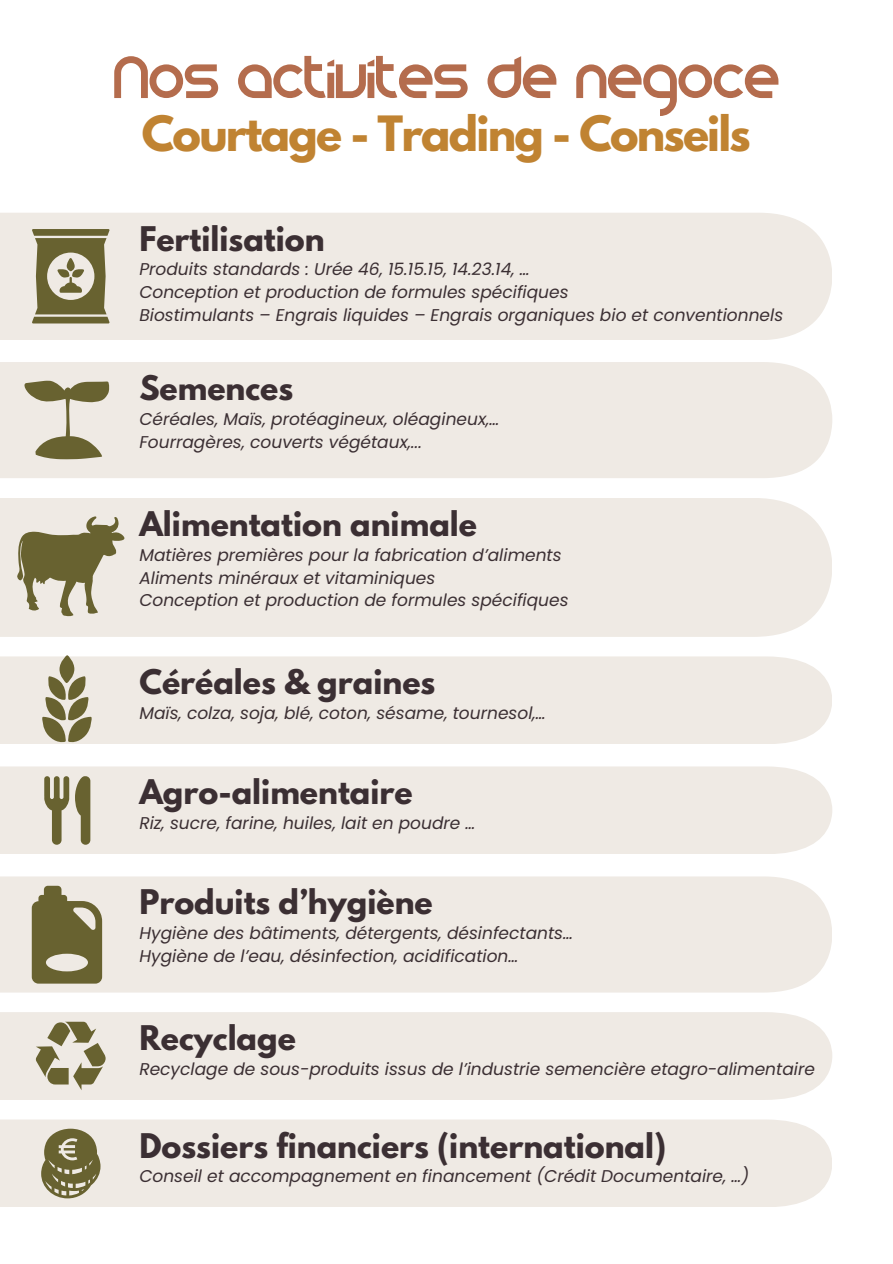
<style>
.page{position:relative;width:893px;height:1264px;background:#fff}
.page>*{position:absolute;margin:0;border:0;box-sizing:border-box;transform-origin:0 0}
.t1{font:87.75px "Maia";letter-spacing:-.04em;color:#b46c4d}
.t2{font:700 43.05px "League Spartan";letter-spacing:-.04em;color:#c08332}
.t3{font:700 30.15px "League Spartan";color:#3b2f33}
.t4{font:italic 16.95px "Poppins";color:#3b2f33}
</style>
<div class="page">
<div style="left:0;top:213px;width:832px;height:127px;background:#efeae4"></div>
<div style="left:0;top:362px;width:832px;height:116px;background:#efeae4"></div>
<div style="left:0;top:498px;width:832px;height:139px;background:#efeae4"></div>
<div style="left:0;top:656px;width:832px;height:88px;background:#efeae4"></div>
<div style="left:0;top:766px;width:832px;height:88px;background:#efeae4"></div>
<div style="left:0;top:876px;width:832px;height:116px;background:#efeae4"></div>
<div style="left:0;top:1012px;width:832px;height:87px;background:#efeae4"></div>
<div style="left:0;top:1119px;width:832px;height:88px;background:#efeae4"></div>
<svg style="left:32px;top:229px;width:77px;height:94px;background:#948e6b"></svg>
<svg style="left:24px;top:380px;width:85px;height:79px;background:#b9b49d"></svg>
<svg style="left:17px;top:516px;width:108px;height:100px;background:#aea98e"></svg>
<svg style="left:42px;top:655px;width:50px;height:88px;background:#aca78b"></svg>
<svg style="left:44px;top:776px;width:46px;height:68px;background:#a59f82"></svg>
<svg style="left:32px;top:885px;width:70px;height:98px;background:#8a845e"></svg>
<svg style="left:36px;top:1021px;width:70px;height:69px;background:#b4ae95"></svg>
<svg style="left:41px;top:1128px;width:59px;height:70px;background:#948e6a"></svg>
<p class="t1" style="left:112px;top:45px;width:670px">Nos activites de negoce</p>
<p class="t2" style="left:142px;top:112px;width:610px">Courtage - Trading - Conseils</p>
<p class="t3" style="left:139px;top:223px;width:187px">Fertilisation</p>
<p class="t4" style="left:139px;top:257px;width:392px">Produits standards : Urée 46, 15.15.15, 14.23.14, …</p>
<p class="t4" style="left:139px;top:280px;width:430px">Conception et production de formules spécifiques</p>
<p class="t4" style="left:139px;top:303px;width:645px">Biostimulants – Engrais liquides – Engrais organiques bio et conventionnels</p>
<p class="t3" style="left:139px;top:373px;width:155px">Semences</p>
<p class="t4" style="left:139px;top:407px;width:361px">Céréales, Maïs, protéagineux, oléagineux,…</p>
<p class="t4" style="left:139px;top:430px;width:284px">Fourragères, couverts végétaux,...</p>
<p class="t3" style="left:139px;top:509px;width:339px">Alimentation animale</p>
<p class="t4" style="left:139px;top:543px;width:424px">Matières premières pour la fabrication d’aliments</p>
<p class="t4" style="left:139px;top:565px;width:297px">Aliments minéraux et vitaminiques</p>
<p class="t4" style="left:139px;top:588px;width:430px">Conception et production de formules spécifiques</p>
<p class="t3" style="left:139px;top:667px;width:297px">Céréales &amp; graines</p>
<p class="t4" style="left:139px;top:701px;width:408px">Maïs, colza, soja, blé, coton, sésame, tournesol,…</p>
<p class="t3" style="left:139px;top:777px;width:275px">Agro-alimentaire</p>
<p class="t4" style="left:139px;top:811px;width:337px">Riz, sucre, farine, huiles, lait en poudre …</p>
<p class="t3" style="left:139px;top:887px;width:295px">Produits d’hygiène</p>
<p class="t4" style="left:139px;top:921px;width:435px">Hygiène des bâtiments, détergents, désinfectants…</p>
<p class="t4" style="left:139px;top:944px;width:380px">Hygiène de l’eau, désinfection, acidification…</p>
<p class="t3" style="left:139px;top:1022px;width:158px">Recyclage</p>
<p class="t4" style="left:139px;top:1057px;width:677px">Recyclage de sous-produits issus de l’industrie semencière etagro-alimentaire</p>
<p class="t3" style="left:139px;top:1130px;width:528px">Dossiers financiers (international)</p>
<p class="t4" style="left:139px;top:1164px;width:611px">Conseil et accompagnement en financement (Crédit Documentaire, …)</p>
</div>
